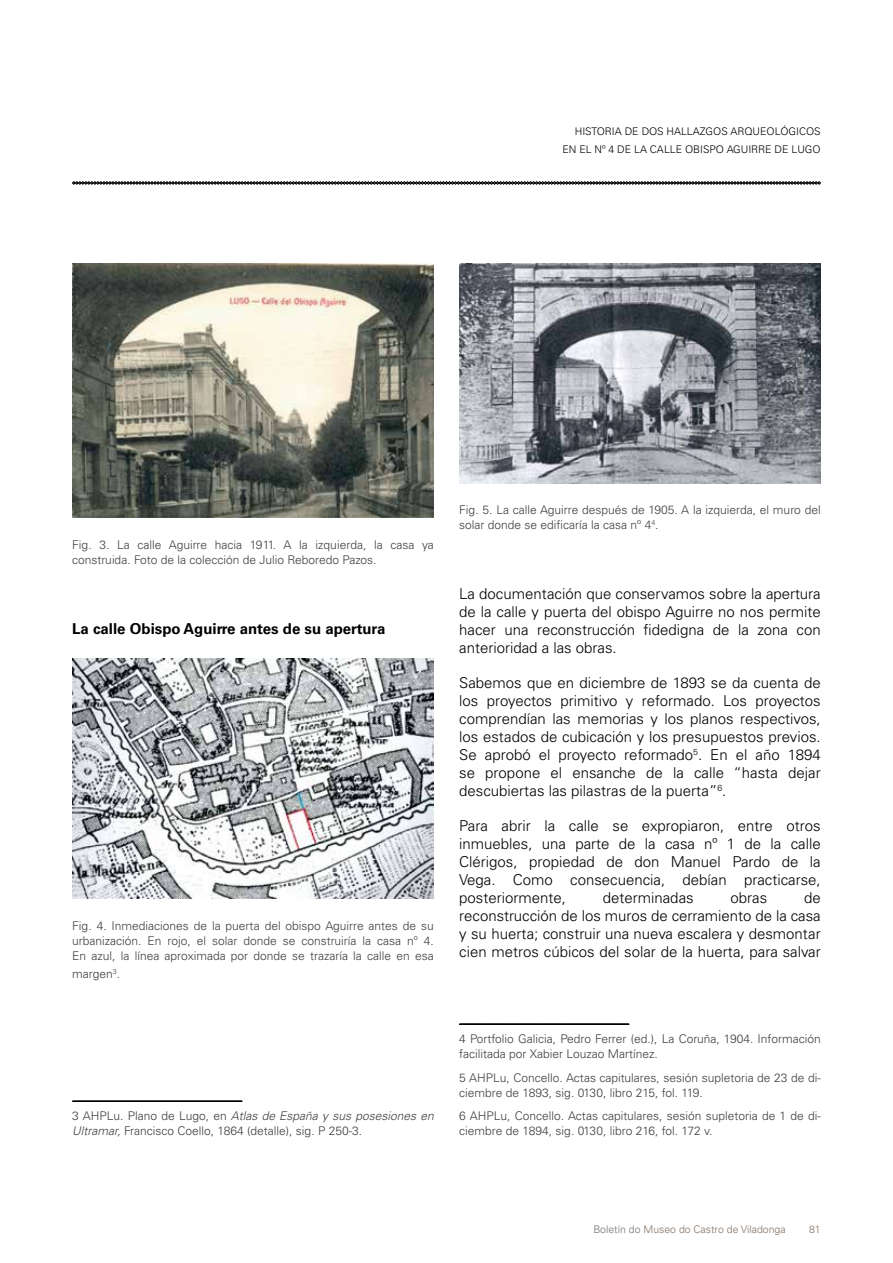
<style>
.page{position:relative;width:893px;height:1263px;background:#fff}
.page>*{position:absolute;margin:0;border:0;box-sizing:border-box;transform-origin:0 0}
.t1{font:300 15px/18px "Univers LT Std";color:#000;text-align:justify}
.t2{font:700 15px "Univers LT Std";color:#000}
.t3{font:300 12px/15px "Univers LT Std";color:#3e3d40}
.t4{font:300 10.5px/18px "Univers LT Std";color:#000;text-align:right}
.t5{font:300 10.5px "Univers LT Std";color:#827061}
.s1{font-style:italic}
.s2{color:#707172}
</style>
<div class="page">
<svg style="left:72px;top:181px;width:749px;height:4px;background:#616161"></svg>
<img style="left:72px;top:263px;width:361px;height:255px">
<img style="left:72px;top:659px;width:362px;height:240px">
<svg style="left:72px;top:1100px;width:171px;height:2px"></svg>
<img style="left:459px;top:263px;width:362px;height:220px">
<svg style="left:459px;top:1023px;width:170px;height:2px"></svg>
<p class="t4" style="left:562px;top:122px;width:260px">HISTORIA DE DOS HALLAZGOS ARQUEOLÓGICOS<br>EN EL Nº 4 DE LA CALLE OBISPO AGUIRRE DE LUGO</p>
<p class="t3" style="left:72px;top:537px;width:363px">Fig. 3. La calle Aguirre hacia 1911. A la izquierda, la casa ya construida. Foto de la colección de Julio Reboredo Pazos.</p>
<p class="t2" style="left:72px;top:620px;width:315px">La calle Obispo Aguirre antes de su apertura</p>
<p class="t3" style="left:72px;top:918px;width:363px;text-align:justify">Fig. 4. Inmediaciones de la puerta del obispo Aguirre antes de su urbanización. En rojo, el solar donde se construiría la casa nº 4.<br>En azul, la línea aproximada por donde se trazaría la calle en esa</p>
<p class="t3" style="left:72px;top:966px;width:49px">margen<sup>3</sup>.</p>
<p class="t3" style="left:72px;top:1109px;width:363px">3 AHPLu. Plano de Lugo, en <span class="s1">Atlas de España y sus posesiones en<br>Ultramar,</span> Francisco Coello, 1864 (detalle), sig. P 250-3.</p>
<p class="t3" style="left:459px;top:502px;width:363px">Fig. 5. La calle Aguirre después de 1905. A la izquierda, el muro del solar donde se edificaría la casa nº 4<sup>4</sup>.</p>
<p class="t1" style="left:459px;top:585px;width:363px">La documentación que conservamos sobre la apertura de la calle y puerta del obispo Aguirre no nos permite hacer una reconstrucción fidedigna de la zona con anterioridad a las obras.</p>
<p class="t1" style="left:459px;top:674px;width:363px">Sabemos que en diciembre de 1893 se da cuenta de los proyectos primitivo y reformado. Los proyectos comprendían las memorias y los planos respectivos, los estados de cubicación y los presupuestos previos.<br>Se aprobó el proyecto reformado<sup>5</sup>. En el año 1894 se propone el ensanche de la calle “hasta dejar descubiertas las pilastras de la puerta”<sup>6</sup>.</p>
<p class="t1" style="left:459px;top:817px;width:363px">Para abrir la calle se expropiaron, entre otros inmuebles, una parte de la casa nº 1 de la calle Clérigos, propiedad de don Manuel Pardo de la Vega. Como consecuencia, debían practicarse, posteriormente,</p>
<p class="t1" style="left:459px;top:889px;width:363px;text-indent:345px">de reconstrucción de los muros de cerramiento de la casa y su huerta; construir una nueva escalera y desmontar cien metros cúbicos del solar de la huerta, para salvar</p>
<p class="t1" style="left:603px;top:889px;width:92px">determinadas</p>
<p class="t1" style="left:730px;top:889px;width:38px">obras</p>
<p class="t3" style="left:459px;top:1032px;width:363px">4 Portfolio Galicia, Pedro Ferrer (ed.), La Coruña, 1904. Información facilitada por Xabier Louzao Martínez.</p>
<p class="t3" style="left:459px;top:1070px;width:363px">5 AHPLu, Concello. Actas capitulares, sesión supletoria de 23 de di&shy;ciembre de 1893, sig. 0130, libro 215, fol. 119.</p>
<p class="t3" style="left:459px;top:1109px;width:363px">6 AHPLu, Concello. Actas capitulares, sesión supletoria de 1 de di&shy;ciembre de 1894, sig. 0130, libro 216, fol. 172 v.</p>
<p class="t5" style="left:593px;top:1223px;width:194px"><span class="s2">Boletín do</span> Museo do Castro de Viladonga</p>
<p class="t5" style="left:809px;top:1223px;width:13px">81</p>
</div>
